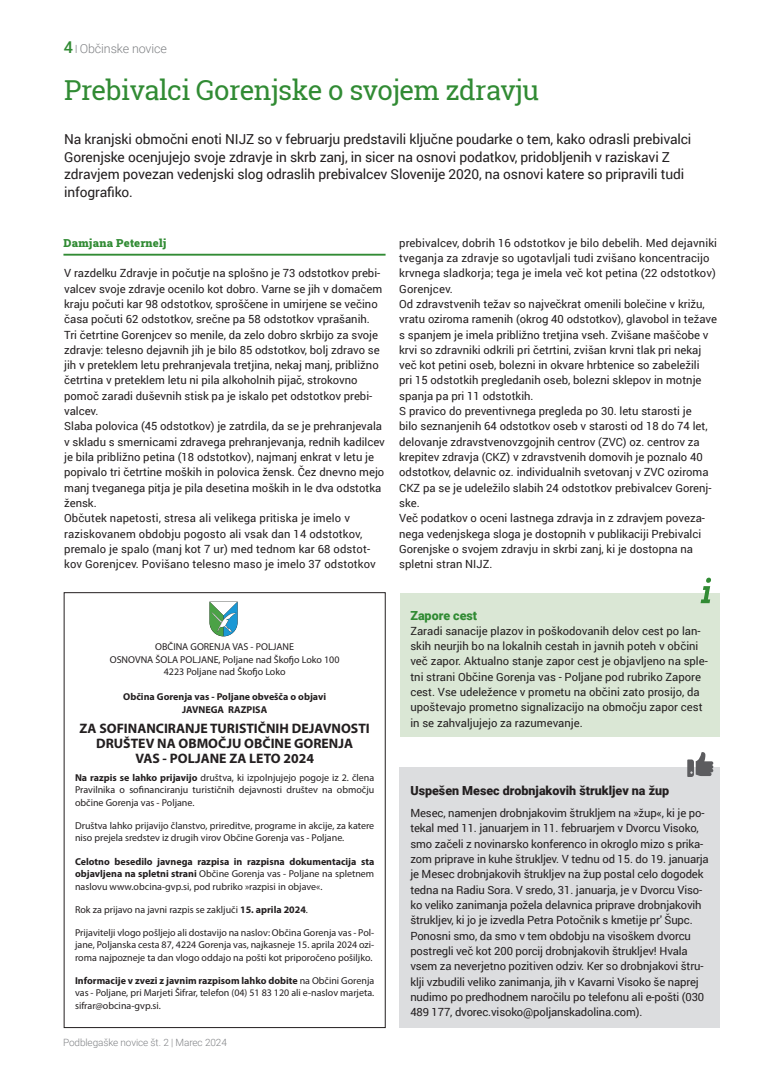
<style>
.page{position:relative;width:780px;height:1088px;background:#fff}
.page>*{position:absolute;margin:0;border:0;box-sizing:border-box;transform-origin:0 0}
.t1{font:27.5px "Roboto Slab";letter-spacing:-.02em;color:#318b34}
.t2{font:13.75px/17.5px "Roboto";letter-spacing:-.01em;color:#231f20}
.t3{font:700 13.75px/15px "Myriad Pro";color:#231f20;text-align:center}
.t4{font:900 12.5px "Roboto";color:#231f20}
.t5{font:300 12.5px "Roboto";letter-spacing:-.01em;color:#808285}
.t6{font:900 12.5px "Roboto";color:#318b34}
.t7{font:11.25px/15.2px "Roboto";color:#231f20}
.t8{font:900 11.25px "Roboto Slab";letter-spacing:.02em;color:#318b34}
.t9{font:10px/12.5px "Myriad Pro";color:#231f20;text-align:justify}
.t10{font:700 10px/12.5px "Myriad Pro";color:#231f20;text-align:center}
.t11{font:300 10px "Roboto";letter-spacing:-.01em;color:#808285}
.s1{font-weight:500;font-size:16.25px;color:#318b34}
.s2{font-size:11.25px}
.s3{font-weight:700}
</style>
<div class="page">
<hr style="left:63px;top:254px;width:322px;height:2px;background:#318b34">
<div style="left:64px;top:592px;width:321px;height:436px;border:1px solid #231f20"></div>
<svg style="left:209px;top:601px;width:28px;height:35px"></svg>
<div style="left:400px;top:593px;width:319px;height:144px;background:#dae7d5"></div>
<svg style="left:700px;top:578px;width:11px;height:25px"></svg>
<div style="left:400px;top:767px;width:320px;height:261px;background:#dcdddf"></div>
<svg style="left:687px;top:752px;width:26px;height:25px"></svg>
<p class="t5" style="left:64px;top:40px;width:105px"><span class="s1">4</span> <span class="s2">I</span> Občinske novice</p>
<h1 class="t1" style="left:64px;top:71px;width:476px">Prebivalci Gorenjske o svojem zdravju</h1>
<p class="t2" style="left:64px;top:130px;width:628px">Na kranjski območni enoti NIJZ so v februarju predstavili ključne poudarke o tem, kako odrasli prebivalci Gorenjske ocenjujejo svoje zdravje in skrb zanj, in sicer na osnovi podatkov, pridobljenih v raziskavi Z zdravjem povezan vedenjski slog odraslih prebivalcev Slovenije 2020, na osnovi katere so pripravili tudi infografiko.</p>
<p class="t8" style="left:63px;top:235px;width:104px">Damjana Peternelj</p>
<p class="t7" style="left:64px;top:265px;width:322px">V razdelku Zdravje in počutje na splošno je 73 odstotkov prebi&shy;valcev svoje zdravje ocenilo kot dobro. Varne se jih v domačem kraju počuti kar 98 odstotkov, sproščene in umirjene se večino časa počuti 62 odstotkov, srečne pa 58 odstotkov vprašanih.<br>Tri četrtine Gorenjcev so menile, da zelo dobro skrbijo za svoje zdravje: telesno dejavnih jih je bilo 85 odstotkov, bolj zdravo se jih v preteklem letu prehranjevala tretjina, nekaj manj, približno četrtina v preteklem letu ni pila alkoholnih pijač, strokovno pomoč zaradi duševnih stisk pa je iskalo pet odstotkov prebi&shy;valcev.<br>Slaba polovica (45 odstotkov) je zatrdila, da se je prehranjevala v skladu s smernicami zdravega prehranjevanja, rednih kadilcev je bila približno petina (18 odstotkov), najmanj enkrat v letu je popivalo tri četrtine moških in polovica žensk. Čez dnevno mejo manj tveganega pitja je pila desetina moških in le dva odstotka žensk.<br>Občutek napetosti, stresa ali velikega pritiska je imelo v raziskovanem obdobju pogosto ali vsak dan 14 odstotkov, premalo je spalo (manj kot 7 ur) med tednom kar 68 odstot&shy;kov Gorenjcev. Povišano telesno maso je imelo 37 odstotkov</p>
<p class="t7" style="left:399px;top:235px;width:319px">prebivalcev, dobrih 16 odstotkov je bilo debelih. Med dejavniki tveganja za zdravje so ugotavljali tudi zvišano koncentracijo krvnega sladkorja; tega je imela več kot petina (22 odstotkov)<br>Gorenjcev.<br>Od zdravstvenih težav so največkrat omenili bolečine v križu, vratu oziroma ramenih (okrog 40 odstotkov), glavobol in težave s spanjem je imela približno tretjina vseh. Zvišane maščobe v krvi so zdravniki odkrili pri četrtini, zvišan krvni tlak pri nekaj več kot petini oseb, bolezni in okvare hrbtenice so zabeležili<br>pri 15 odstotkih pregledanih oseb, bolezni sklepov in motnje spanja pa pri 11 odstotkih.<br>S pravico do preventivnega pregleda po 30. letu starosti je<br>bilo seznanjenih 64 odstotkov oseb v starosti od 18 do 74 let, delovanje zdravstvenovzgojnih centrov (ZVC) oz. centrov za krepitev zdravja (CKZ) v zdravstvenih domovih je poznalo 40 odstotkov, delavnic oz. individualnih svetovanj v ZVC oziroma CKZ pa se je udeležilo slabih 24 odstotkov prebivalcev Gorenj&shy;ske.<br>Več podatkov o oceni lastnega zdravja in z zdravjem poveza&shy;nega vedenjskega sloga je dostopnih v publikaciji Prebivalci Gorenjske o svojem zdravju in skrbi zanj, ki je dostopna na spletni stran NIJZ.</p>
<p class="t9" style="left:110px;top:640px;width:231px;text-align:center">OBČINA GORENJA VAS - POLJANE<br>OSNOVNA ŠOLA POLJANE, Poljane nad Škofjo Loko 100<br>4223 Poljane nad Škofjo Loko</p>
<p class="t10" style="left:123px;top:690px;width:204px">Občina Gorenja vas - Poljane obvešča o objavi<br>JAVNEGA RAZPISA</p>
<p class="t3" style="left:79px;top:720px;width:292px">ZA SOFINANCIRANJE TURISTIČNIH DEJAVNOSTI<br>DRUŠTEV NA OBMOČJU OBČINE GORENJA<br>VAS - POLJANE ZA LETO 2024</p>
<p class="t9" style="left:75px;top:771px;width:301px"><span class="s3">Na razpis se lahko prijavijo</span> društva, ki izpolnjujejo pogoje iz 2. člena Pravilnika o sofinanciranju turističnih dejavnosti društev na območju občine Gorenja vas - Poljane.</p>
<p class="t9" style="left:75px;top:819px;width:301px">Društva lahko prijavijo članstvo, prireditve, programe in akcije, za katere niso prejela sredstev iz drugih virov Občine Gorenja vas - Poljane.</p>
<p class="t9" style="left:75px;top:855px;width:301px"><span class="s3">Celotno besedilo javnega razpisa in razpisna dokumentacija sta objavljena na spletni strani</span> Občine Gorenja vas - Poljane na spletnem naslovu www.obcina-gvp.si, pod rubriko »razpisi in objave«.</p>
<p class="t9" style="left:75px;top:903px;width:234px">Rok za prijavo na javni razpis se zaključi <span class="s3">15. aprila 2024</span>.</p>
<p class="t9" style="left:75px;top:926px;width:301px">Prijavitelji vlogo pošljejo ali dostavijo na naslov: Občina Gorenja vas - Pol&shy;jane, Poljanska cesta 87, 4224 Gorenja vas, najkasneje 15. aprila 2024 ozi&shy;roma najpozneje ta dan vlogo oddajo na pošti kot priporočeno pošiljko.</p>
<p class="t9" style="left:75px;top:974px;width:301px"><span class="s3">Informacije v zvezi z javnim razpisom lahko dobite</span> na Občini Gorenja vas - Poljane, pri Marjeti Šifrar, telefon (04) 51 83 120 ali e-naslov marjeta. sifrar@obcina-gvp.si.</p>
<p class="t11" style="left:63px;top:1035px;width:165px">Podblegaške novice št. 2 | Marec 2024</p>
<p class="t6" style="left:410px;top:607px;width:68px">Zapore cest</p>
<p class="t7" style="left:410px;top:623px;width:299px">Zaradi sanacije plazov in poškodovanih delov cest po lan&shy;skih neurjih bo na lokalnih cestah in javnih poteh v občini več zapor. Aktualno stanje zapor cest je objavljeno na sple&shy;tni strani Občine Gorenja vas - Poljane pod rubriko Zapore cest. Vse udeležence v prometu na občini zato prosijo, da upoštevajo prometno signalizacijo na območju zapor cest in se zahvaljujejo za razumevanje.</p>
<p class="t4" style="left:410px;top:781px;width:260px">Uspešen Mesec drobnjakovih štrukljev na žup</p>
<p class="t7" style="left:410px;top:805px;width:300px">Mesec, namenjen drobnjakovim štrukljem na »žup«, ki je po&shy;tekal med 11. januarjem in 11. februarjem v Dvorcu Visoko, smo začeli z novinarsko konferenco in okroglo mizo s prika&shy;zom priprave in kuhe štrukljev. V tednu od 15. do 19. januarja je Mesec drobnjakovih štrukljev na žup postal celo dogodek tedna na Radiu Sora. V sredo, 31. januarja, je v Dvorcu Viso&shy;ko veliko zanimanja požela delavnica priprave drobnjakovih štrukljev, ki jo je izvedla Petra Potočnik s kmetije pr' Šupc.<br>Ponosni smo, da smo v tem obdobju na visoškem dvorcu postregli več kot 200 porcij drobnjakovih štrukljev! Hvala vsem za neverjetno pozitiven odziv. Ker so drobnjakovi štru&shy;klji vzbudili veliko zanimanja, jih v Kavarni Visoko še naprej nudimo po predhodnem naročilu po telefonu ali e-pošti (030<br>489 177, dvorec.visoko@poljanskadolina.com).</p>
</div>
